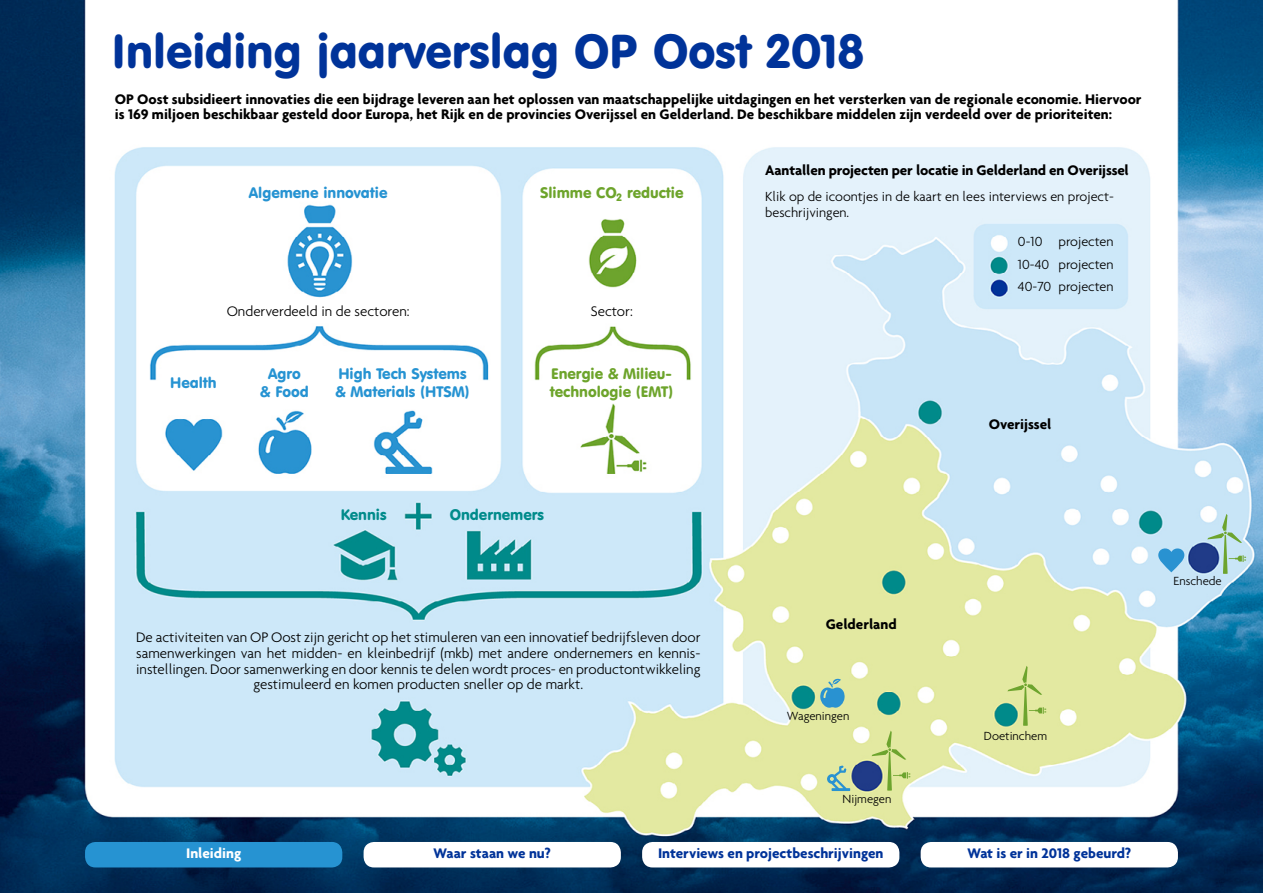
<style>
.page{position:relative;width:1263px;height:893px;background:#fff}
.page>*{position:absolute;margin:0;border:0;box-sizing:border-box;transform-origin:0 0}
.H1-Hoofdstukkop-2018{font:46.8px "VAG Rounded BT";color:#039}
.P-Tekst-2018{font:300 15px/15.8px "Agenda";color:#000;text-align:center}
.P-Inleiding-2018{font:700 15px "Agenda";color:#000}
.P-Button-2018{font:700 15px "Agenda";color:#039}
.H2-Kop_infographics{font:15px "VAG Rounded BT";color:#2693d2}
.H2-Tussenkop-2018{font:700 15px "Agenda";letter-spacing:-.01em;color:#000}
.H2-Kop_infographics-2{font:15px "VAG Rounded BT";color:#6da42b}
.P-Provincienaam-2018{font:700 15px "Agenda";color:#000}
.H2-Kop_infographics-3{font:15px "VAG Rounded BT";color:#008b8b}
.P-Button-2018-2{font:700 15px "Agenda";color:#fff}
.P-Tekst-2018-2{font:300 14.25px "Agenda";color:#000}
.P-Inleiding-2018-2{font:300 14.25px "Agenda";color:#000}
.P-Stadsnaam-2018{font:300 12.75px "Agenda";color:#000}
</style>
<div class="page">
<img style="left:0;top:0;width:1263px;height:893px">
<div style="left:85px;top:842px;width:257px;height:25px;background:#2693d2;border-radius:10px"></div>
<div style="left:364px;top:842px;width:257px;height:25px;background:#fff;border-radius:10px"></div>
<div style="left:642px;top:842px;width:257px;height:25px;background:#fff;border-radius:10px"></div>
<div style="left:921px;top:842px;width:257px;height:25px;background:#fff;border-radius:10px"></div>
<svg style="left:1158px;top:548px;width:26px;height:24px"></svg>
<svg style="left:820px;top:679px;width:24px;height:29px"></svg>
<svg style="left:827px;top:766px;width:23px;height:25px"></svg>
<svg style="left:871px;top:731px;width:39px;height:60px;background:#becd8f"></svg>
<svg style="left:1007px;top:666px;width:39px;height:60px;background:#c1d88f"></svg>
<svg style="left:1207px;top:514px;width:39px;height:60px;background:#aac9cf"></svg>
<h1 class="H1-Hoofdstukkop-2018" style="left:112px;top:22px;width:753px">Inleiding jaarverslag OP Oost 2018</h1>
<p class="P-Inleiding-2018" style="left:115px;top:90px;width:1028px">OP Oost subsidieert innovaties die een bijdrage leveren aan het oplossen van maatschappelijke uitdagingen en het versterken van de regionale economie. Hiervoor</p>
<p class="P-Inleiding-2018" style="left:115px;top:105px;width:999px">is 169 miljoen beschikbaar gesteld door Europa, het Rijk en de provincies Overijssel en Gelderland. De beschikbare middelen zijn verdeeld over de prioriteiten:</p>
<h2 class="H2-Kop_infographics" style="left:249px;top:183px;width:140px">Algemene innovatie</h2>
<p class="P-Tekst-2018" style="left:227px;top:303px;width:184px">Onderverdeeld in de sectoren:</p>
<h2 class="H2-Kop_infographics" style="left:170px;top:373px;width:48px">Health</h2>
<h2 class="H2-Kop_infographics" style="left:268px;top:364px;width:34px">Agro</h2>
<h2 class="H2-Kop_infographics" style="left:260px;top:382px;width:50px">&amp; Food</h2>
<h2 class="H2-Kop_infographics" style="left:338px;top:364px;width:130px">High Tech Systems</h2>
<h2 class="H2-Kop_infographics" style="left:335px;top:382px;width:136px">&amp; Materials (HTSM)</h2>
<h2 class="H2-Kop_infographics-2" style="left:540px;top:183px;width:145px">Slimme CO<sub>2</sub> reductie</h2>
<p class="P-Tekst-2018" style="left:591px;top:303px;width:43px">Sector:</p>
<h2 class="H2-Kop_infographics-2" style="left:551px;top:364px;width:122px">Energie &amp; Milieu-</h2>
<h2 class="H2-Kop_infographics-2" style="left:550px;top:382px;width:125px">technologie (EMT)</h2>
<h2 class="H2-Kop_infographics-3" style="left:341px;top:505px;width:47px">Kennis</h2>
<h2 class="H2-Kop_infographics-3" style="left:450px;top:505px;width:96px">Ondernemers</h2>
<p class="P-Tekst-2018" style="left:136px;top:629px;width:566px">De activiteiten van OP Oost zijn gericht op het stimuleren van een innovatief bedrijfsleven door samenwerkingen van het midden- en kleinbedrijf (mkb) met andere ondernemers en kennis&shy;instellingen. Door samenwerking en door kennis te delen wordt proces- en productontwikkeling gestimuleerd en komen producten sneller op de markt.</p>
<p class="H2-Tussenkop-2018" style="left:765px;top:161px;width:365px">Aantallen projecten per locatie in Gelderland en Overijssel</p>
<p class="P-Tekst-2018-2" style="left:765px;top:188px;width:350px">Klik op de icoontjes in de kaart en lees interviews en project-</p>
<p class="P-Tekst-2018-2" style="left:765px;top:204px;width:86px">beschrijvingen.</p>
<p class="P-Inleiding-2018-2" style="left:1018px;top:233px;width:97px">0-10 projecten</p>
<p class="P-Inleiding-2018-2" style="left:1018px;top:256px;width:97px">10-40 projecten</p>
<p class="P-Inleiding-2018-2" style="left:1018px;top:278px;width:97px">40-70 projecten</p>
<p class="P-Provincienaam-2018" style="left:826px;top:615px;width:72px">Gelderland</p>
<p class="P-Stadsnaam-2018" style="left:787px;top:709px;width:64px">Wageningen</p>
<p class="P-Stadsnaam-2018" style="left:842px;top:791px;width:50px">Nijmegen</p>
<p class="P-Provincienaam-2018" style="left:989px;top:415px;width:64px">Overijssel</p>
<p class="P-Stadsnaam-2018" style="left:984px;top:728px;width:65px">Doetinchem</p>
<p class="P-Button-2018-2" style="left:186px;top:844px;width:57px">Inleiding</p>
<p class="P-Button-2018" style="left:433px;top:844px;width:119px">Waar staan we nu?</p>
<p class="P-Button-2018" style="left:658px;top:844px;width:227px">Interviews en projectbeschrijvingen</p>
<p class="P-Button-2018" style="left:967px;top:844px;width:165px">Wat is er in 2018 gebeurd?</p>
<p class="P-Stadsnaam-2018" style="left:1173px;top:573px;width:50px">Enschede</p>
</div>
